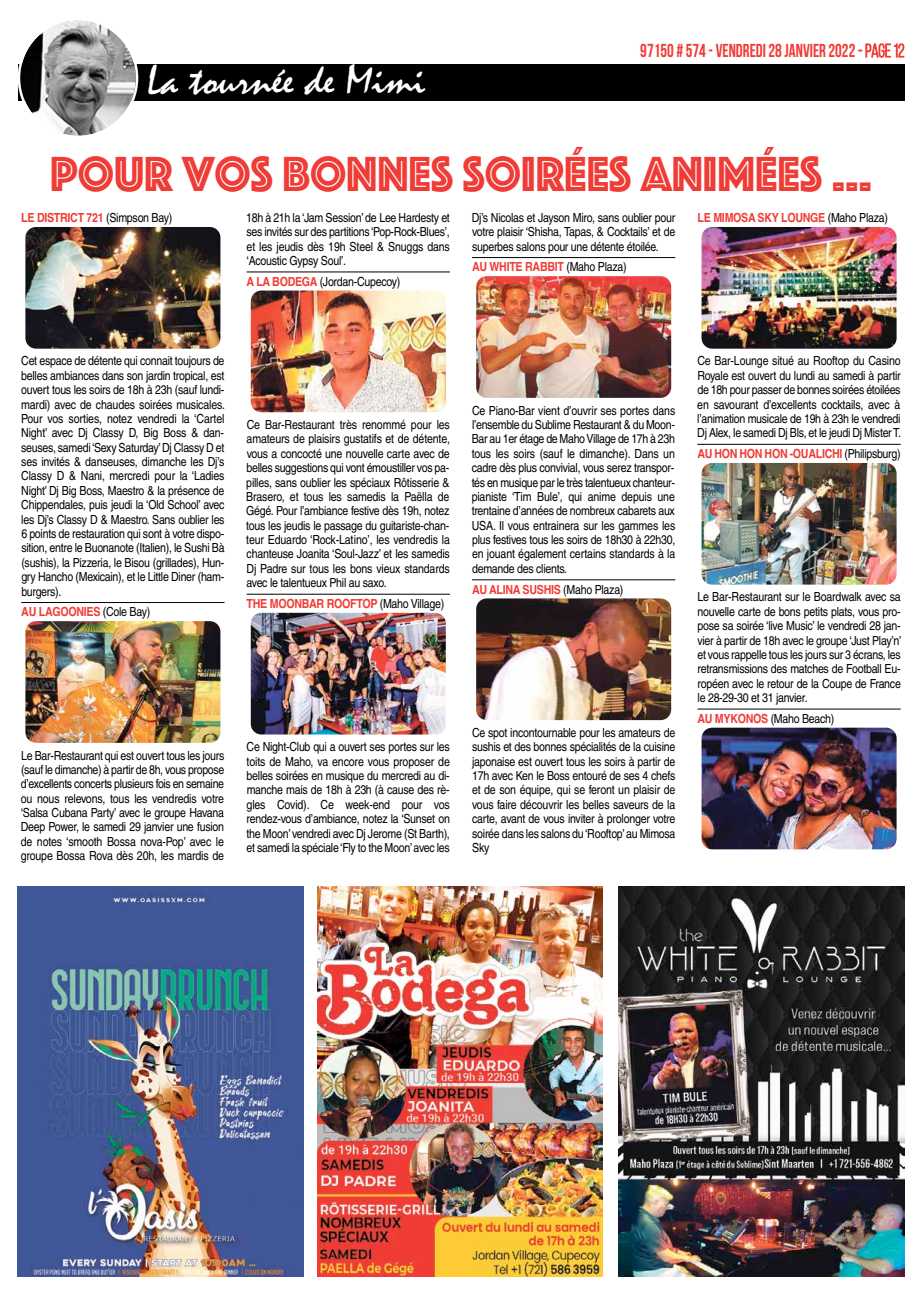
<style>
.page{position:relative;width:922px;height:1294px;background:#fff}
.page>*{position:absolute;margin:0;border:0;box-sizing:border-box;transform-origin:0 0}
.t1{font:51.12px "Phosphate Inline";color:#f03c36;scale:.96 1}
.t2{font:42.25px "Mistral";color:#fff;scale:1.07 1}
.t3{font:700 18.75px "Bebas Neue";color:#f03c36;scale:.9 1}
.t4{font:12.5px/14.4px "Helvetica";letter-spacing:-.025em;color:#000;text-align:justify;scale:.85 1}
.t5{font:700 12.5px "Helvetica";letter-spacing:-.025em;color:#f03c36;scale:.85 1}
.s1{font-weight:400}
.s2{font-weight:400;color:#000}
.s3{font-weight:700;color:#f03c36}
</style>
<div class="page">
<div style="left:18px;top:64px;width:886px;height:36px;background:#000"></div>
<svg style="left:18px;top:20px;width:120px;height:116px"></svg>
<svg style="left:858px;top:43px;width:46px;height:15px"></svg>
<img style="left:618px;top:886px;width:286px;height:390px">
<img style="left:18px;top:886px;width:285px;height:390px">
<img style="left:317px;top:886px;width:285px;height:390px">
<hr style="left:21px;top:602px;width:203px;height:1px;background:#000">
<hr style="left:246px;top:271px;width:204px;height:1px;background:#000">
<hr style="left:246px;top:594px;width:204px;height:1px;background:#000">
<hr style="left:472px;top:257px;width:203px;height:1px;background:#000">
<hr style="left:472px;top:579px;width:203px;height:1px;background:#000">
<hr style="left:697px;top:444px;width:203px;height:1px;background:#000">
<hr style="left:697px;top:708px;width:203px;height:1px;background:#000">
<img style="left:25px;top:227px;width:195px;height:121px">
<img style="left:25px;top:621px;width:195px;height:121px">
<img style="left:251px;top:290px;width:194px;height:122px">
<img style="left:251px;top:612px;width:194px;height:122px">
<img style="left:476px;top:276px;width:195px;height:122px">
<img style="left:476px;top:598px;width:195px;height:122px">
<img style="left:701px;top:227px;width:195px;height:121px">
<img style="left:701px;top:463px;width:195px;height:121px">
<img style="left:701px;top:727px;width:195px;height:122px">
<h2 class="t2" style="left:147px;top:57px;width:262px">La tournée de Mimi</h2>
<h3 class="t3" style="left:640px;top:41px;width:295px">97150 # 574- VENDREDI28JANVIER 2022 <span class="s1">- page12</span></h3>
<h1 class="t1" style="left:50px;top:138px;width:857px">POUR VOS BONNES SOIRÉES ANIMÉES …</h1>
<p class="t5" style="left:21px;top:208px;width:179px">LE DISTRICT 721 <span class="s2">(Simpson Bay)</span></p>
<p class="t4" style="left:246px;top:210px;width:241px">18h à 21h la ‘Jam Session’de Lee Hardesty et ses invités sur des partitions‘Pop-Rock-Blues’, et les jeudis dès 19h Steel &amp; Snuggs dans ‘Acoustic Gypsy Soul’.</p>
<p class="t4" style="left:246px;top:274px;width:182px"><span class="s3">A LA BODEGA</span> (Jordan-Cupecoy)</p>
<p class="t4" style="left:471px;top:210px;width:241px">Dj’s Nicolas et Jayson Miro, sans oublier pour votre plaisir ‘Shisha, Tapas, &amp; Cocktails’ et de superbes salons pour une détente étoilée.</p>
<p class="t5" style="left:472px;top:257px;width:183px">AU WHITE RABBIT <span class="s2">(Maho Plaza)</span></p>
<p class="t5" style="left:697px;top:208px;width:225px">LE MIMOSA SKY LOUNGE <span class="s2">(Maho Plaza)</span></p>
<p class="t4" style="left:21px;top:354px;width:241px">Cet espace de détente qui connait toujours de belles ambiances dans son jardin tropical, est ouvert tous les soirs de 18h à 23h (sauf lundi&shy;mardi) avec de chaudes soirées musicales.<br>Pour vos sorties, notez vendredi la ‘Cartel Night’ avec Dj Classy D, Big Boss &amp; dan&shy;seuses, samedi ‘Sexy Saturday’Dj Classy D et ses invités &amp; danseuses, dimanche les Dj’s Classy D &amp; Nani, mercredi pour la ‘Ladies Night’ Dj Big Boss, Maestro &amp; la présence de Chippendales, puis jeudi la ‘Old School’ avec les Dj’s Classy D &amp; Maestro. Sans oublier les 6 points de restauration qui sont à votre dispo&shy;sition, entre le Buonanote (Italien), le Sushi Bà (sushis), la Pizzeria, le Bisou (grillades), Hun&shy;gry Hancho (Mexicain), et le Little Diner (ham&shy;burgers).</p>
<p class="t5" style="left:21px;top:602px;width:153px">AU LAGOONIES <span class="s2">(Cole Bay)</span></p>
<p class="t4" style="left:246px;top:417px;width:241px">Ce Bar-Restaurant très renommé pour les amateurs de plaisirs gustatifs et de détente, vous a concocté une nouvelle carte avec de belles suggestions qui vont émoustiller vos pa&shy;pilles, sans oublier les spéciaux Rôtisserie &amp; Brasero, et tous les samedis la Paëlla de Gégé. Pour l’ambiance festive dès 19h, notez tous les jeudis le passage du guitariste-chan&shy;teur Eduardo ‘Rock-Latino’, les vendredis la chanteuse Joanita ‘Soul-Jazz’ et les samedis Dj Padre sur tous les bons vieux standards avec le talentueux Phil au saxo.</p>
<p class="t5" style="left:246px;top:593px;width:234px">THE MOONBAR ROOFTOP <span class="s2">(Maho Village)</span></p>
<p class="t4" style="left:471px;top:403px;width:241px">Ce Piano-Bar vient d’ouvrir ses portes dans l’ensemble du Sublime Restaurant &amp; du Moon-Bar au 1er étage de Maho Village de 17h à 23h tous les soirs (sauf le dimanche). Dans un cadre dès plus convivial, vous serez transpor&shy;tés en musique par le très talentueux chanteur&shy;pianiste ‘Tim Bule’, qui anime depuis une trentaine d’années de nombreux cabarets aux USA. Il vous entrainera sur les gammes les plus festives tous les soirs de 18h30 à 22h30, en jouant également certains standards à la demande des clients.</p>
<p class="t5" style="left:472px;top:579px;width:180px">AU ALINA SUSHIS <span class="s2">(Maho Plaza)</span></p>
<p class="t4" style="left:21px;top:748px;width:241px">Le Bar-Restaurant qui est ouvert tous les jours (sauf le dimanche) à partir de 8h, vous propose d’excellents concerts plusieurs fois en semaine ou nous relevons, tous les vendredis votre ‘Salsa Cubana Party’ avec le groupe Havana Deep Power, le samedi 29 janvier une fusion de notes ‘smooth Bossa nova-Pop’ avec le groupe Bossa Rova dès 20h, les mardis de</p>
<p class="t4" style="left:246px;top:739px;width:241px">Ce Night-Club qui a ouvert ses portes sur les toits de Maho, va encore vous proposer de belles soirées en musique du mercredi au di&shy;manche mais de 18h à 23h (à cause des rè&shy;gles Covid). Ce week-end pour vos rendez-vous d’ambiance, notez la ‘Sunset on the Moon’ vendredi avec Dj Jerome (St Barth), et samedi la spéciale‘Fly to the Moon’avec les</p>
<p class="t4" style="left:472px;top:725px;width:241px">Ce spot incontournable pour les amateurs de sushis et des bonnes spécialités de la cuisine japonaise est ouvert tous les soirs à partir de 17h avec Ken le Boss entouré de ses 4 chefs et de son équipe, qui se feront un plaisir de vous faire découvrir les belles saveurs de la carte, avant de vous inviter à prolonger votre soirée dans les salons du‘Rooftop’au Mimosa Sky</p>
<p class="t4" style="left:697px;top:354px;width:241px">Ce Bar-Lounge situé au Rooftop du Casino Royale est ouvert du lundi au samedi à partir de 18h pour passer de bonnes soirées étoilées en savourant d’excellents cocktails, avec à l’animation musicale de 19h à 23h le vendredi Dj Alex, le samedi Dj Bls, et le jeudi Dj Mister T.</p>
<p class="t5" style="left:697px;top:443px;width:240px">AU HON HON HON -OUALICHI <span class="s2">(Philipsburg)</span></p>
<p class="t4" style="left:697px;top:589px;width:241px">Le Bar-Restaurant sur le Boardwalk avec sa nouvelle carte de bons petits plats, vous pro&shy;pose sa soirée ‘live Music’ le vendredi 28 jan&shy;vier à partir de 18h avec le groupe ‘Just Play’n’ et vous rappelle tous les jours sur 3 écrans, les retransmissions des matches de Football Eu&shy;ropéen avec le retour de la Coupe de France le 28-29-30 et 31 janvier.</p>
<p class="t4" style="left:697px;top:711px;width:163px"><span class="s3">AU MYKONOS</span> (Maho Beach)</p>
</div>
